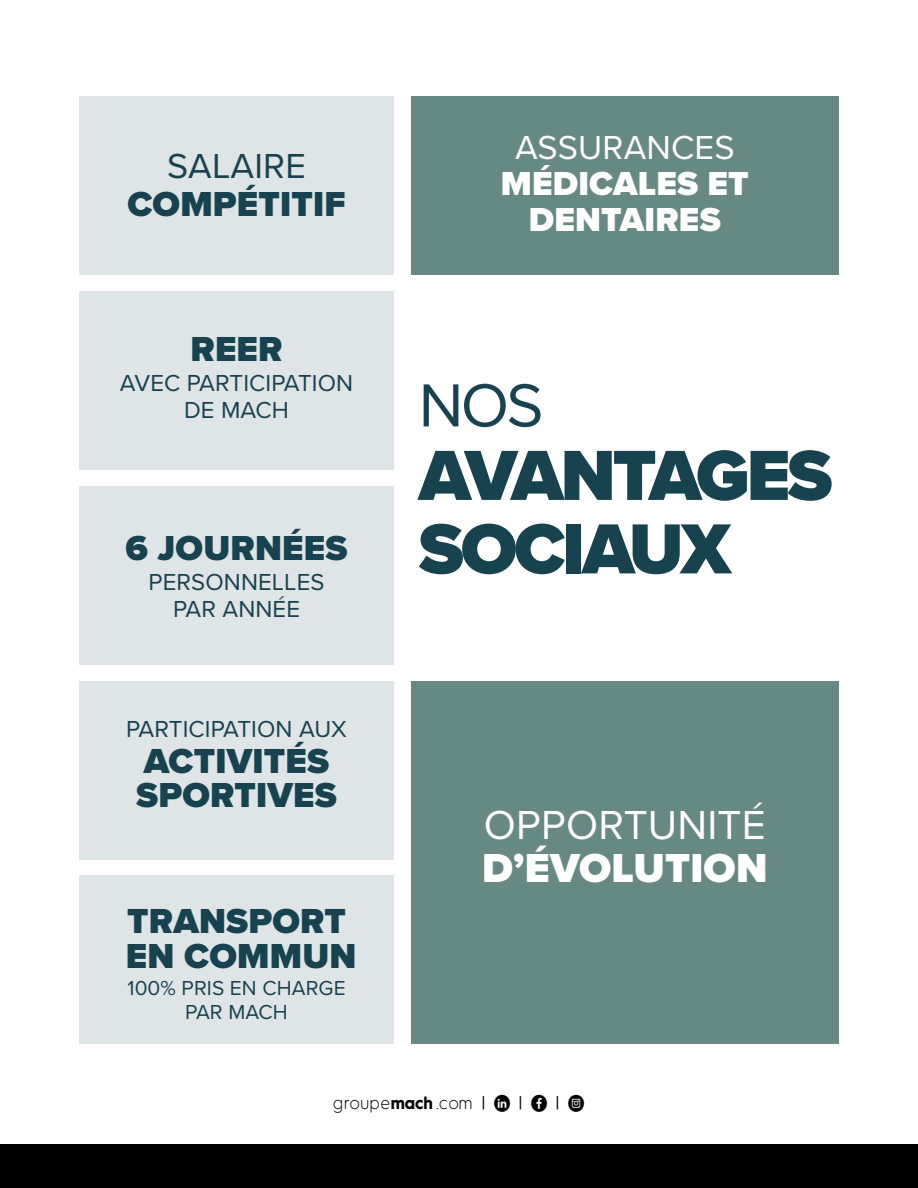
<style>
.page{position:relative;width:918px;height:1188px;background:#fff}
.page>*{position:absolute;margin:0;border:0;box-sizing:border-box;transform-origin:0 0}
.t1{font:900 73.5px "Proxima Nova";letter-spacing:-.04em;color:#17424f}
.t2{font:63px "Proxima Nova";color:#17424f}
.t3{font:42px "Proxima Nova";letter-spacing:.005em;color:#fff}
.t4{font:900 42px "Proxima Nova";letter-spacing:.005em;color:#fff}
.t5{font:900 36px "Proxima Nova";letter-spacing:.005em;color:#17424f}
.t6{font:36px "Proxima Nova";letter-spacing:.005em;color:#17424f}
.t7{font:900 34.5px "Proxima Nova";letter-spacing:.005em;color:#fff}
.t8{font:34.5px "Proxima Nova";letter-spacing:.005em;color:#fff}
.t9{font:24px "Proxima Nova";letter-spacing:.005em;color:#17424f}
.t10{font:21px "Proxima Nova";letter-spacing:.005em;color:#17424f}
.t11{font:300 17.85px "Hurme Geometric Sans 1";letter-spacing:.05em;color:#000;scale:.93 1}
.s1{font-weight:700}
.s2{font-weight:400}
.s3{font-family:"Smartphone Pro";font-weight:400}
</style>
<div class="page">
<div style="left:0;top:1145px;width:918px;height:43px;background:#000"></div>
<div style="left:79px;top:96px;width:315px;height:179px;background:#dfe5e6"></div>
<div style="left:411px;top:96px;width:428px;height:179px;background:#678983"></div>
<div style="left:79px;top:291px;width:315px;height:178px;background:#dfe5e6"></div>
<div style="left:79px;top:486px;width:315px;height:178px;background:#dfe5e6"></div>
<div style="left:79px;top:681px;width:315px;height:178px;background:#dfe5e6"></div>
<div style="left:411px;top:681px;width:428px;height:363px;background:#678983"></div>
<div style="left:79px;top:876px;width:315px;height:168px;background:#dfe5e6"></div>
<p class="t6" style="left:167px;top:139px;width:140px">SALAIRE</p>
<p class="t5" style="left:127px;top:177px;width:220px">COMPÉTITIF</p>
<p class="t5" style="left:190px;top:322px;width:94px">REER</p>
<p class="t9" style="left:120px;top:365px;width:235px">AVEC PARTICIPATION</p>
<p class="t9" style="left:184px;top:392px;width:106px">DE MACH</p>
<p class="t5" style="left:125px;top:521px;width:224px">6 JOURNÉES</p>
<p class="t9" style="left:149px;top:564px;width:177px">PERSONNELLES</p>
<p class="t9" style="left:173px;top:591px;width:128px">PAR ANNÉE</p>
<p class="t9" style="left:126px;top:711px;width:222px">PARTICIPATION AUX</p>
<p class="t5" style="left:144px;top:734px;width:187px">ACTIVITÉS</p>
<p class="t5" style="left:136px;top:769px;width:202px">SPORTIVES</p>
<p class="t5" style="left:127px;top:894px;width:220px">TRANSPORT</p>
<p class="t5" style="left:126px;top:929px;width:232px">EN COMMUN</p>
<p class="t10" style="left:127px;top:972px;width:220px">100% PRIS EN CHARGE</p>
<p class="t10" style="left:185px;top:996px;width:104px">PAR MACH</p>
<p class="t8" style="left:515px;top:122px;width:221px">ASSURANCES</p>
<p class="t7" style="left:501px;top:158px;width:249px">MÉDICALES ET</p>
<p class="t7" style="left:529px;top:194px;width:193px">DENTAIRES</p>
<p class="t2" style="left:419px;top:358px;width:126px">NOS</p>
<p class="t1" style="left:419px;top:421px;width:415px">AVANTAGES</p>
<p class="t1" style="left:419px;top:494px;width:314px">SOCIAUX</p>
<p class="t3" style="left:484px;top:793px;width:283px">OPPORTUNITÉ</p>
<p class="t4" style="left:482px;top:837px;width:287px">D’ÉVOLUTION</p>
<p class="t11" style="left:333px;top:1090px;width:271px">groupe<span class="s1">mach</span> .com <span class="s2">|</span> <span class="s3">n</span> <span class="s2">|</span> <span class="s3">f</span> <span class="s2">|</span> <span class="s3">l</span></p>
</div>
